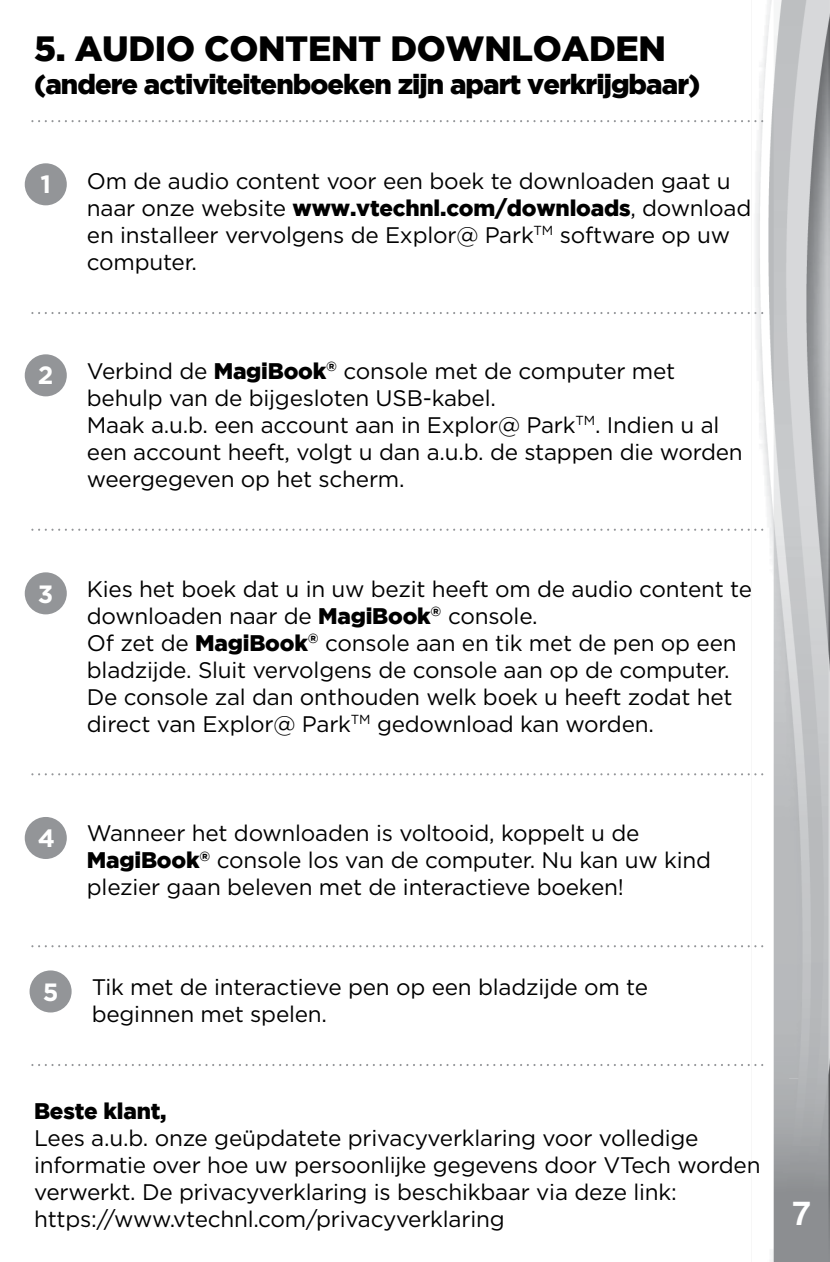
<style>
.page{position:relative;width:830px;height:1262px;background:#fff}
.page>*{position:absolute;margin:0;border:0;box-sizing:border-box;transform-origin:0 0}
.t1{font:900 35px "Gotham";letter-spacing:-.01em;color:#000}
.t2{font:700 33px "Helvetica";color:#fff}
.t3{font:900 27.5px "Gotham";letter-spacing:-.035em;color:#000}
.t4{font:700 25px "Gotham HTF";color:#fff}
.t5{font:22.5px/27px "Gotham HTF";letter-spacing:-.01em;color:#000}
.t6{font:900 22.5px "Gotham";letter-spacing:-.01em;color:#000}
.s1{font-family:"Gotham HTF";font-weight:400}
.s2{font-family:"Gotham";font-weight:900}
</style>
<div class="page">
<img style="left:587px;top:0;width:242px;height:1261px">
<svg style="left:39px;top:120px;width:723px;height:2px"></svg>
<div style="left:25px;top:163px;width:42px;height:42px;background:#939598;border-radius:50%"></div>
<svg style="left:39px;top:312px;width:723px;height:2px"></svg>
<div style="left:25px;top:354px;width:42px;height:42px;background:#939598;border-radius:50%"></div>
<svg style="left:39px;top:528px;width:723px;height:3px"></svg>
<div style="left:25px;top:572px;width:42px;height:42px;background:#939598;border-radius:50%"></div>
<svg style="left:39px;top:773px;width:723px;height:2px"></svg>
<div style="left:25px;top:817px;width:42px;height:42px;background:#939598;border-radius:50%"></div>
<svg style="left:39px;top:945px;width:723px;height:2px"></svg>
<div style="left:30px;top:970px;width:42px;height:42px;background:#939598;border-radius:50%"></div>
<svg style="left:39px;top:1063px;width:723px;height:3px"></svg>
<h1 class="t1" style="left:34px;top:28px;width:633px">5. AUDIO CONTENT DOWNLOADEN</h1>
<p class="t3" style="left:34px;top:68px;width:667px">(andere activiteitenboeken zijn apart verkrijgbaar)</p>
<p class="t4" style="left:40px;top:170px;width:12px">1</p>
<p class="t4" style="left:38px;top:361px;width:17px">2</p>
<p class="t5" style="left:87px;top:167px;width:645px">Om de audio content voor een boek te downloaden gaat u</p>
<p class="t6" style="left:87px;top:195px;width:665px"><span class="s1">naar onze website</span> www.vtechnl.com/downloads<span class="s1">, download</span></p>
<p class="t5" style="left:87px;top:221px;width:644px">en installeer vervolgens de Explor@ Park<sup>TM</sup> software op uw computer.</p>
<p class="t5" style="left:87px;top:357px;width:657px">Verbind de <span class="s2">MagiBook</span><sup>®</sup> console met de computer met behulp van de bijgesloten USB-kabel.<br>Maak a.u.b. een account aan in Explor@ Park<sup>TM</sup>. Indien u al een account heeft, volgt u dan a.u.b. de stappen die worden weergegeven op het scherm.</p>
<p class="t4" style="left:38px;top:579px;width:17px">3</p>
<p class="t5" style="left:87px;top:575px;width:666px">Kies het boek dat u in uw bezit heeft om de audio content te downloaden naar de <span class="s2">MagiBook</span><sup>®</sup> console.<br>Of zet de <span class="s2">MagiBook</span><sup>®</sup> console aan en tik met de pen op een bladzijde. Sluit vervolgens de console aan op de computer.<br>De console zal dan onthouden welk boek u heeft zodat het direct van Explor@ Park<sup>TM</sup> gedownload kan worden.</p>
<p class="t4" style="left:38px;top:823px;width:19px">4</p>
<p class="t5" style="left:87px;top:819px;width:625px">Wanneer het downloaden is voltooid, koppelt u de<br><span class="s2">MagiBook</span><sup>®</sup> console los van de computer. Nu kan uw kind plezier gaan beleven met de interactieve boeken!</p>
<p class="t4" style="left:43px;top:977px;width:17px">5</p>
<p class="t5" style="left:92px;top:973px;width:557px">Tik met de interactieve pen op een bladzijde om te beginnen met spelen.</p>
<p class="t6" style="left:34px;top:1098px;width:134px">Beste klant,</p>
<p class="t5" style="left:34px;top:1124px;width:727px">Lees a.u.b. onze geüpdatete privacyverklaring voor volledige informatie over hoe uw persoonlijke gegevens door VTech worden verwerkt. De privacyverklaring is beschikbaar via deze link: https://www.vtechnl.com/privacyverklaring</p>
<h2 class="t2" style="left:792px;top:1193px;width:20px">7</h2>
</div>
